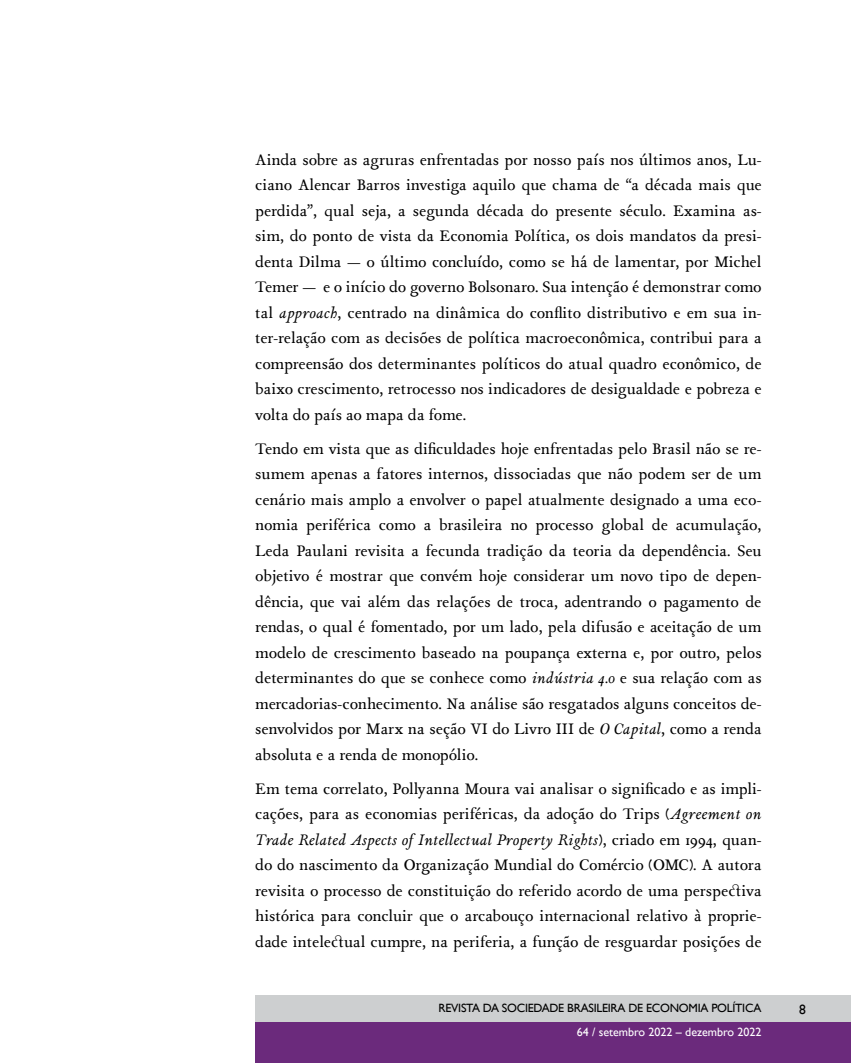
<style>
.page{position:relative;width:851px;height:1063px;background:#fff}
.page>*{position:absolute;margin:0;border:0;box-sizing:border-box;transform-origin:0 0}
.t1{font:16.5px/25.5px "Isidora";color:#000;text-align:justify}
.t2{font:13.5px "Gill Sans";color:#000}
.t3{font:12px "Gill Sans";letter-spacing:-.02em;color:#000}
.t4{font:12px "Gill Sans";color:#fff}
.s1{font-style:italic}
</style>
<div class="page">
<div style="left:255px;top:1022px;width:595px;height:41px;background:#6b2a7c"></div>
<div style="left:255px;top:995px;width:595px;height:27px;background:#cdcfd0"></div>
<p class="t1" style="left:255px;top:146px;width:508px">Ainda sobre as agruras enfrentadas por nosso país nos últimos anos, Lu&shy;ciano Alencar Barros investiga aquilo que chama de “a década mais que perdida”, qual seja, a segunda década do presente século. Examina as&shy;sim, do ponto de vista da Economia Política, os dois mandatos da presi&shy;denta Dilma — o último concluído, como se há de lamentar, por Michel Temer — e o início do governo Bolsonaro. Sua intenção é demonstrar como tal <span class="s1">approach</span>, centrado na dinâmica do conflito distributivo e em sua in&shy;ter-relação com as decisões de política macroeconômica, contribui para a compreensão dos determinantes políticos do atual quadro econômico, de baixo crescimento, retrocesso nos indicadores de desigualdade e pobreza e volta do país ao mapa da fome.</p>
<p class="t1" style="left:255px;top:435px;width:508px">Tendo em vista que as dificuldades hoje enfrentadas pelo Brasil não se re&shy;sumem apenas a fatores internos, dissociadas que não podem ser de um cenário mais amplo a envolver o papel atualmente designado a uma eco&shy;nomia periférica como a brasileira no processo global de acumulação, Leda Paulani revisita a fecunda tradição da teoria da dependência. Seu objetivo é mostrar que convém hoje considerar um novo tipo de depen&shy;dência, que vai além das relações de troca, adentrando o pagamento de rendas, o qual é fomentado, por um lado, pela difusão e aceitação de um modelo de crescimento baseado na poupança externa e, por outro, pelos determinantes do que se conhece como <span class="s1">indústria 4.0</span> e sua relação com as mercadorias-conhecimento. Na análise são resgatados alguns conceitos de&shy;senvolvidos por Marx na seção VI do Livro III de <span class="s1">O Capital</span>, como a renda absoluta e a renda de monopólio.</p>
<p class="t1" style="left:255px;top:775px;width:508px">Em tema correlato, Pollyanna Moura vai analisar o significado e as impli&shy;cações, para as economias periféricas, da adoção do Trips (<span class="s1">Agreement on Trade Related Aspects of Intellectual Property Rights</span>), criado em 1994, quan&shy;do do nascimento da Organização Mundial do Comércio (OMC). A autora revisita o processo de constituição do referido acordo de uma perspectiva histórica para concluir que o arcabouço internacional relativo à proprie&shy;dade intelectual cumpre, na periferia, a função de resguardar posições de</p>
<p class="t3" style="left:438px;top:1001px;width:324px">REVISTA DA SOCIEDADE BRASILEIRA DE ECONOMIA POLÍTICA</p>
<p class="t4" style="left:576px;top:1025px;width:186px">64 / setembro 2022 – dezembro 2022</p>
<p class="t2" style="left:799px;top:1001px;width:8px">8</p>
</div>
